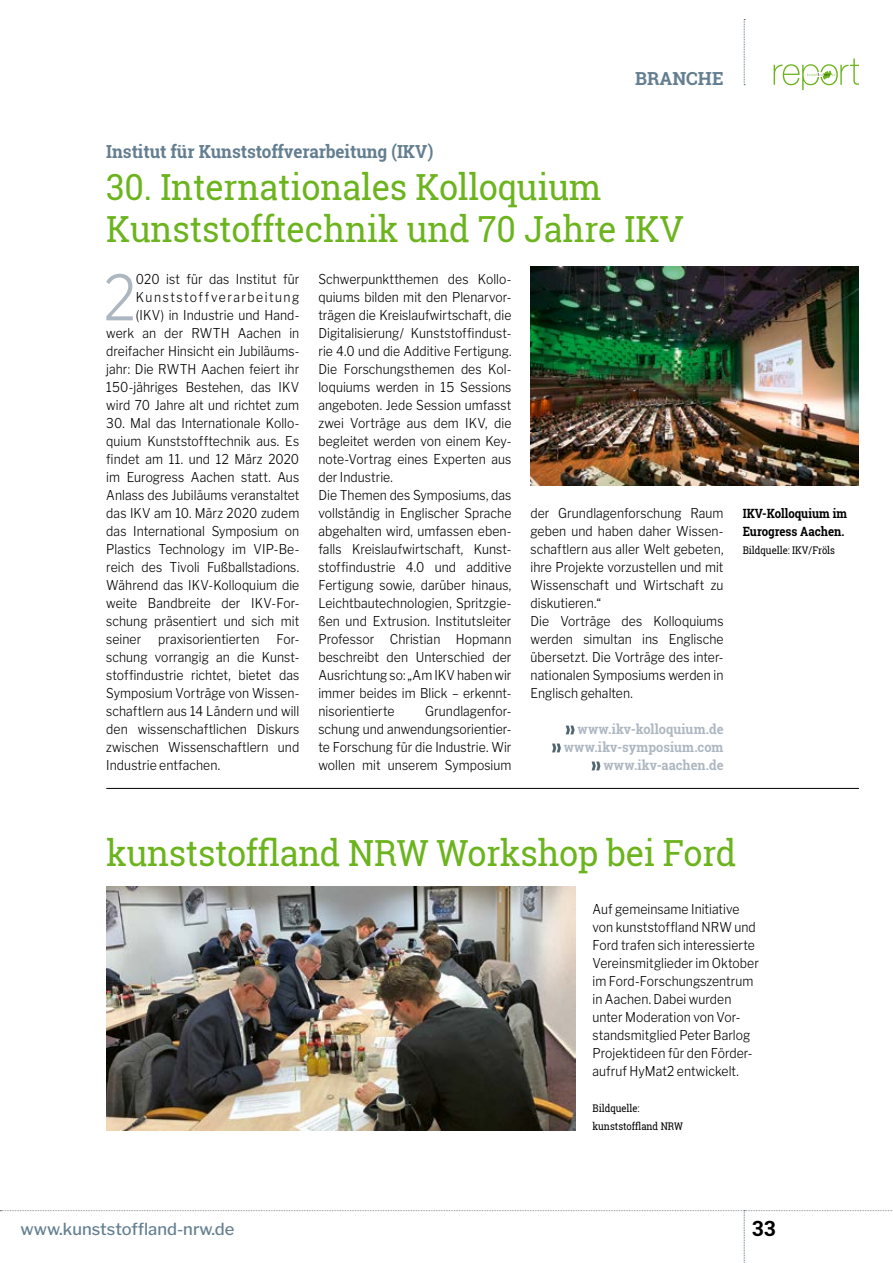
<style>
.page{position:relative;width:893px;height:1263px;background:#fff}
.page>*{position:absolute;margin:0;border:0;box-sizing:border-box;transform-origin:0 0}
.t1{font:300 61.95px "Libre Franklin";color:#adb7c1;scale:.9 1}
.t2{font:36px/42px "Roboto Slab";letter-spacing:-.005em;color:#6cb41e;scale:.95 1}
.t3{font:700 21px "Roboto Slab";color:#000}
.t4{font:700 18px "Roboto Slab";letter-spacing:-.005em;color:#637e90;scale:.95 1}
.t5{font:700 18px "Roboto Slab";letter-spacing:-.005em;color:#637e90}
.t6{font:500 16.5px "Libre Franklin";color:#637e90}
.t7{font:300 13.5px/18px "Libre Franklin";letter-spacing:.005em;color:#000;text-align:justify;scale:.9 1}
.t8{font:700 13.5px/18px "Roboto Slab";letter-spacing:.005em;color:#adb7c1;text-align:right;scale:.95 1}
.t9{font:700 12.75px/18px "Roboto Slab";color:#000;scale:.9 1}
.t10{font:10.5px/18px "Roboto Slab";color:#000;scale:.9 1}
</style>
<div class="page">
<hr style="left:106px;top:788px;width:753px;height:1px;background:#000">
<img style="left:106px;top:887px;width:470px;height:243px">
<svg style="left:566px;top:725px;width:9px;height:9px"></svg>
<svg style="left:552px;top:743px;width:9px;height:9px"></svg>
<svg style="left:592px;top:761px;width:8px;height:9px"></svg>
<img style="left:531px;top:266px;width:328px;height:220px">
<svg style="left:774px;top:58px;width:85px;height:32px"></svg>
<svg style="left:744px;top:19px;width:1px;height:66px"></svg>
<svg style="left:0;top:1210px;width:893px;height:53px"></svg>
<h3 class="t5" style="left:635px;top:66px;width:90px">BRANCHE</h3>
<h3 class="t4" style="left:106px;top:139px;width:346px">Institut für Kunststoffverarbeitung (IKV)</h3>
<h2 class="t2" style="left:106px;top:166px;width:610px">30. Internationales Kolloquium<br>Kunststofftechnik und 70 Jahre IKV</h2>
<h1 class="t1" style="left:103px;top:261px;width:38px">2</h1>
<p class="t7" style="left:106px;top:270px;width:216px;text-align:right">020 ist für das Institut für<br>Kunststoffverarbeitung (IKV) in Industrie und Hand&shy;werk an der RWTH Aachen in dreifacher Hinsicht ein Jubiläums&shy;jahr: Die RWTH Aachen feiert ihr<br>150-jähriges Bestehen, das IKV wird 70 Jahre alt und richtet zum</p>
<p class="t7" style="left:106px;top:414px;width:216px">30. Mal das Internationale Kollo&shy;quium Kunststofftechnik aus. Es findet am 11. und 12 März 2020 im Eurogress Aachen statt. Aus Anlass des Jubiläums veranstaltet das IKV am 10. März 2020 zudem das International Symposium on Plastics Technology im VIP-Be&shy;reich des Tivoli Fußballstadions.<br>Während das IKV-Kolloquium die weite Bandbreite der IKV-For&shy;schung präsentiert und sich mit seiner</p>
<p class="t7" style="left:106px;top:630px;width:216px;text-indent:170px">For&shy;schung vorrangig an die Kunst&shy;stoffindustrie richtet, bietet das Symposium Vorträge von Wissen&shy;schaftlern aus 14 Ländern und will den wissenschaftlichen Diskurs zwischen Wissenschaftlern und Industrie entfachen.</p>
<p class="t7" style="left:158px;top:630px;width:114px">praxisorientierten</p>
<p class="t7" style="left:318px;top:270px;width:216px;text-align:left">Schwerpunktthemen des Kollo&shy;quiums bilden mit den Plenarvor&shy;trägen die Kreislaufwirtschaft, die<br>Digitalisierung/ Kunststoffindust&shy;rie 4.0 und die Additive Fertigung.<br>Die Forschungsthemen des Kol&shy;loquiums werden in 15 Sessions angeboten. Jede Session umfasst zwei Vorträge aus dem IKV, die begleitet werden von einem Key&shy;note-Vortrag eines Experten aus der Industrie.<br>Die Themen des Symposiums, das vollständig in Englischer Sprache abgehalten wird, umfassen eben&shy;falls Kreislaufwirtschaft, Kunst&shy;stoffindustrie 4.0 und additive<br>Fertigung sowie, darüber hinaus,<br>Leichtbautechnologien, Spritzgie&shy;ßen und Extrusion. Institutsleiter<br>Professor Christian Hopmann beschreibt den Unterschied der<br>Ausrichtung so: „Am IKV haben wir immer beides im Blick – erkennt&shy;nisorientierte</p>
<p class="t7" style="left:318px;top:702px;width:216px;text-indent:107px">Grundlagenfor&shy;schung und anwendungsorientier&shy;te Forschung für die Industrie. Wir wollen mit unserem Symposium</p>
<p class="t7" style="left:531px;top:504px;width:216px;text-align:left">der Grundlagenforschung Raum geben und haben daher Wissen&shy;schaftlern aus aller Welt gebeten, ihre Projekte vorzustellen und mit<br>Wissenschaft und Wirtschaft zu diskutieren.“<br>Die Vorträge des Kolloquiums werden simultan ins Englische übersetzt. Die Vorträge des inter&shy;nationalen Symposiums werden in<br>Englisch gehalten.</p>
<p class="t8" style="left:564px;top:720px;width:170px">www.ikv-kolloquium.de www.ikv-symposium.com www.ikv-aachen.de</p>
<p class="t9" style="left:743px;top:505px;width:118px">IKV-Kolloquium im<br>Eurogress Aachen.</p>
<p class="t10" style="left:743px;top:541px;width:104px">Bildquelle: IKV/Fröls</p>
<h2 class="t2" style="left:106px;top:832px;width:665px">kunststoffland NRW Workshop bei Ford</h2>
<p class="t7" style="left:592px;top:900px;width:186px;text-align:left">Auf gemeinsame Initiative von kunststoffland NRW und<br>Ford trafen sich interessierte<br>Vereinsmitglieder im Oktober im Ford-Forschungszentrum in Aachen. Dabei wurden unter Moderation von Vor&shy;standsmitglied Peter Barlog<br>Projektideen für den Förder&shy;aufruf HyMat2 entwickelt.</p>
<p class="t10" style="left:592px;top:1099px;width:102px">Bildquelle: kunststoffland NRW</p>
<p class="t6" style="left:21px;top:1219px;width:215px">www.kunststoffland-nrw.de</p>
<h3 class="t3" style="left:752px;top:1213px;width:25px">33</h3>
</div>
